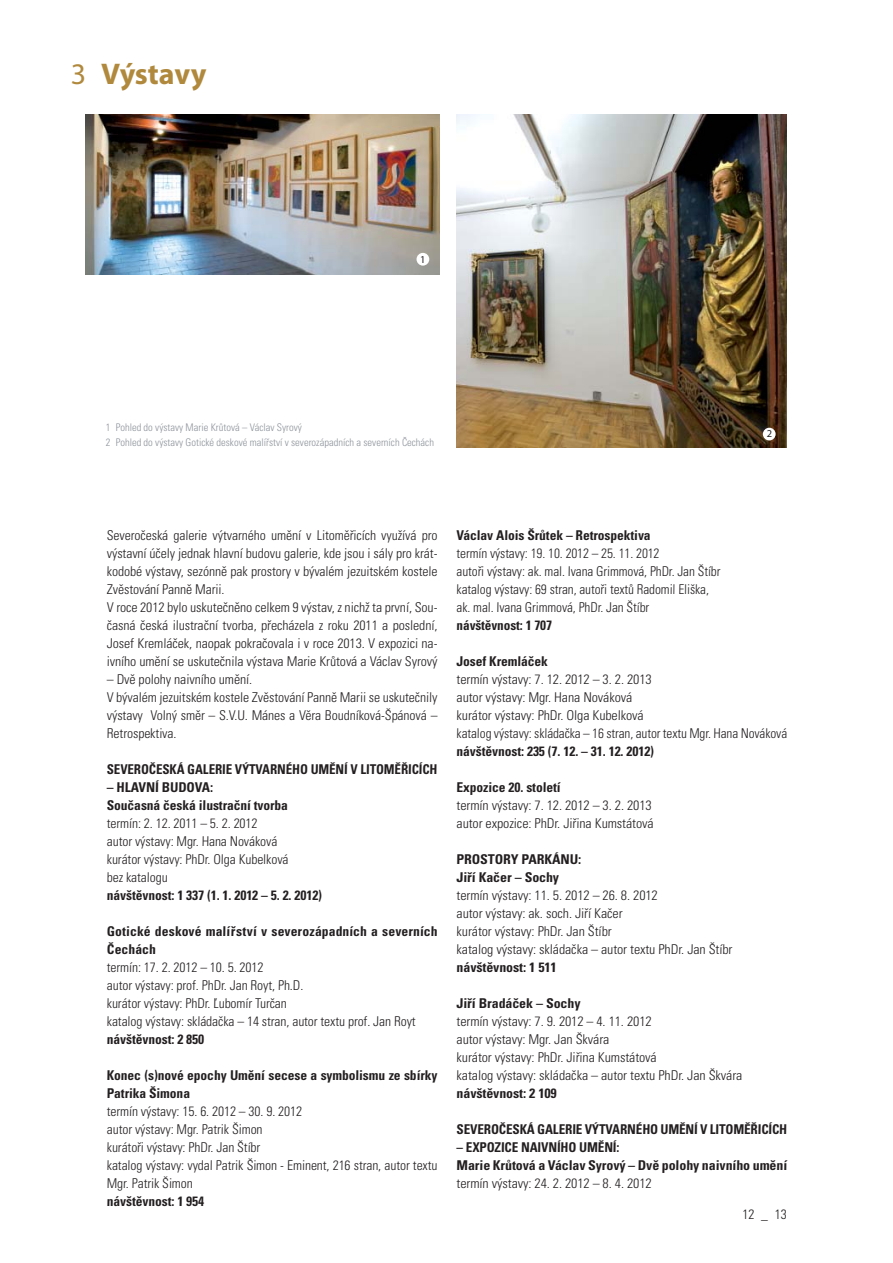
<style>
.page{position:relative;width:893px;height:1263px;background:#fff}
.page>*{position:absolute;margin:0;border:0;box-sizing:border-box;transform-origin:0 0}
.t1{font:700 30px "Myriad Pro";letter-spacing:-.005em;color:#b0893d}
.t2{font:300 condensed 13.5px/18px "Univers CE";color:#231f20}
.t3{font:700 condensed 13.5px/18px "Univers CE";color:#231f20;scale:.96 1}
.t4{font:700 condensed 13.5px "Univers CE";color:#231f20;scale:.95 1}
.t5{font:300 condensed 10.5px/15px "Univers CE";color:#8e949b}
.t6{font:10.5px "Myriad Pro";color:#231f20}
.s1{font-weight:400}
.s2{font-weight:700}
.s3{font-weight:300}
</style>
<div class="page">
<img style="left:85px;top:114px;width:354px;height:161px">
<img style="left:456px;top:114px;width:330px;height:333px">
<div style="left:416px;top:253px;width:13px;height:13px;background:#fff;border-radius:50%"></div>
<div style="left:763px;top:428px;width:13px;height:12px;background:#fff;border-radius:50%"></div>
<p class="t1" style="left:71px;top:57px;width:137px"><span class="s1">3</span> Výstavy</p>
<p class="t6" style="left:420px;top:253px;width:7px">1</p>
<p class="t5" style="left:106px;top:421px;width:330px">1 Pohled do výstavy Marie Krůtová – Václav Syrový<br>2 Pohled do výstavy Gotické deskové malířství v severozápadních a severních Čechách</p>
<p class="t6" style="left:767px;top:428px;width:7px">2</p>
<p class="t2" style="left:107px;top:528px;width:332px">Severočeská galerie výtvarného umění v Litoměřicích využívá pro výstavní účely jednak hlavní budovu galerie, kde jsou i sály pro krát&shy;kodobé výstavy, sezónně pak prostory v bývalém jezuitském kostele Zvěstování Panně Marii.<br>V roce 2012 bylo uskutečněno celkem 9 výstav, z nichž ta první, Sou&shy;časná česká ilustrační tvorba, přecházela z roku 2011 a poslední, Josef Kremláček, naopak pokračovala i v roce 2013. V expozici na&shy;ivního umění se uskutečnila výstava Marie Krůtová a Václav Syrový</p>
<p class="t2" style="left:107px;top:672px;width:332px">– Dvě polohy naivního umění.<br>V bývalém jezuitském kostele Zvěstování Panně Marii se uskutečnily výstavy Volný směr – S.V.U. Mánes a Věra Boudníková-Špánová – Retrospektiva.</p>
<p class="t4" style="left:107px;top:764px;width:350px">SEVEROČESKÁ GALERIE VÝTVARNÉHO UMĚNÍ V LITOMĚŘICÍCH</p>
<p class="t2" style="left:107px;top:780px;width:217px"><span class="s2">– HLAVNÍ BUDOVA:<br>Současná česká ilustrační tvorba </span>termín: 2. 12. 2011 – 5. 2. 2012<br>autor výstavy: Mgr. Hana Nováková<br>kurátor výstavy: PhDr. Olga Kubelková<br>bez katalogu<br><span class="s2">návštěvnost: 1 337 (1. 1. 2012 – 5. 2. 2012)</span></p>
<p class="t2" style="left:107px;top:924px;width:332px"><span class="s2">Gotické deskové malířství v severozápadních a severních Čechách<br></span>termín: 17. 2. 2012 – 10. 5. 2012<br>autor výstavy: prof. PhDr. Jan Royt, Ph.D.<br>kurátor výstavy: PhDr. Ľubomír Turčan<br>katalog výstavy: skládačka – 14 stran, autor textu prof. Jan Royt <span class="s2">návštěvnost: 2 850</span></p>
<p class="t2" style="left:107px;top:1068px;width:332px"><span class="s2">Konec (s)nové epochy Umění secese a symbolismu ze sbírky Patrika Šimona<br></span>termín výstavy: 15. 6. 2012 – 30. 9. 2012<br>autor výstavy: Mgr. Patrik Šimon<br>kurátoři výstavy: PhDr. Jan Štíbr<br>katalog výstavy: vydal Patrik Šimon - Eminent, 216 stran, autor textu Mgr. Patrik Šimon<br><span class="s2">návštěvnost: 1 954</span></p>
<p class="t2" style="left:457px;top:528px;width:266px"><span class="s2">Václav Alois Šrůtek – Retrospektiva<br></span>termín výstavy: 19. 10. 2012 – 25. 11. 2012<br>autoři výstavy: ak. mal. Ivana Grimmová, PhDr. Jan Štíbr katalog výstavy: 69 stran, autoři textů Radomil Eliška, ak. mal. Ivana Grimmová, PhDr. Jan Štíbr<br><span class="s2">návštěvnost: 1 707</span></p>
<p class="t2" style="left:457px;top:654px;width:332px"><span class="s2">Josef Kremláček<br></span>termín výstavy: 7. 12. 2012 – 3. 2. 2013<br>autor výstavy: Mgr. Hana Nováková<br>kurátor výstavy: PhDr. Olga Kubelková<br>katalog výstavy: skládačka – 16 stran, autor textu Mgr. Hana Nováková <span class="s2">návštěvnost: 235 (7. 12. – 31. 12. 2012)</span></p>
<p class="t2" style="left:457px;top:780px;width:199px"><span class="s2">Expozice 20. století<br></span>termín výstavy: 7. 12. 2012 – 3. 2. 2013 autor expozice: PhDr. Jiřina Kumstátová</p>
<p class="t2" style="left:457px;top:852px;width:278px"><span class="s2">PROSTORY PARKÁNU:<br>Jiří Kačer – Sochy<br></span>termín výstavy: 11. 5. 2012 – 26. 8. 2012<br>autor výstavy: ak. soch. Jiří Kačer<br>kurátor výstavy: PhDr. Jan Štíbr<br>katalog výstavy: skládačka – autor textu PhDr. Jan Štíbr <span class="s2">návštěvnost: 1 511</span></p>
<p class="t2" style="left:457px;top:996px;width:287px"><span class="s2">Jiří Bradáček – Sochy<br></span>termín výstavy: 7. 9. 2012 – 4. 11. 2012<br>autor výstavy: Mgr. Jan Škvára<br>kurátor výstavy: PhDr. Jiřina Kumstátová<br>katalog výstavy: skládačka – autor textu PhDr. Jan Škvára <span class="s2">návštěvnost: 2 109</span></p>
<p class="t3" style="left:457px;top:1122px;width:346px">SEVEROČESKÁ GALERIE VÝTVARNÉHO UMĚNÍ V LITOMĚŘICÍCH</p>
<p class="t3" style="left:457px;top:1140px;width:346px">– EXPOZICE NAIVNÍHO UMĚNÍ:<br>Marie Krůtová a Václav Syrový – Dvě polohy naivního umění <span class="s3">termín výstavy: 24. 2. 2012 – 8. 4. 2012</span></p>
<p class="t2" style="left:742px;top:1207px;width:46px">12 _ 13</p>
</div>
